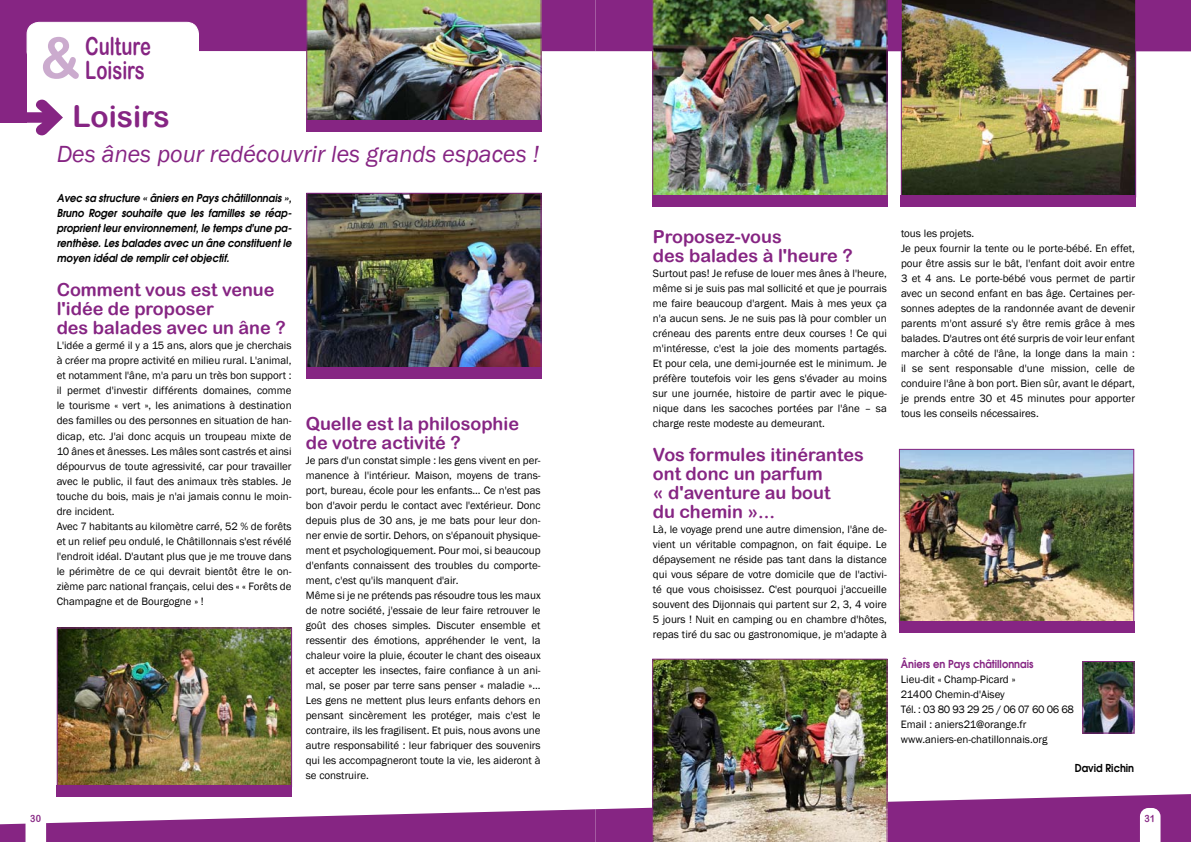
<style>
.page{position:relative;width:1191px;height:842px;background:#fff}
.page>*{position:absolute;margin:0;border:0;box-sizing:border-box;transform-origin:0 0}
.t1{font:56.8px "Arial Rounded MT Bold";color:#cbabce;scale:.94 1}
.t2{font:30px "Arial Rounded MT Bold";color:#862583}
.t3{font:24.9px/24px "Arial Rounded MT Bold";color:#862583;scale:.74 1}
.t4{font:italic 24px "Franklin Gothic";color:#862583}
.t5{font:18px/19px "Arial Rounded MT Bold";color:#862583}
.t6{font:11px/15px "Franklin Gothic";color:#000}
.t7{font:italic 600 11px/15px "Avant Garde";color:#000;text-align:justify;scale:.9 1}
.t8{font:600 11px "Avant Garde";color:#862583;scale:.9 1}
.t9{font:600 11px "Avant Garde";color:#000;scale:.9 1}
.t10{font:10px "Arial Rounded MT Bold";color:#862583;scale:.9 1}
</style>
<div class="page">
<div style="left:26px;top:23px;width:173px;height:42px;border:1px solid #fff;border-radius:12px"></div>
<svg style="left:27px;top:100px;width:36px;height:35px"></svg>
<div style="left:0;top:22px;width:27px;height:101px;background:#862583"></div>
<div style="left:0;top:0;width:595px;height:51px;background:#862583"></div>
<div style="left:27px;top:22px;width:171px;height:42px;background:#fff;border-radius:12px"></div>
<div style="left:27px;top:22px;width:172px;height:42px;border:1px solid #fff;border-radius:12px"></div>
<svg style="left:0;top:794px;width:1191px;height:48px"></svg>
<div style="left:595px;top:0;width:596px;height:51px;background:#862583"></div>
<div style="left:853px;top:814px;width:218px;height:28px;background:#862583"></div>
<img style="left:308px;top:195px;width:231px;height:172px">
<div style="left:306px;top:193px;width:235px;height:176px;border:1px solid #862583"></div>
<div style="left:306px;top:368px;width:235px;height:11px;background:#862583"></div>
<img style="left:652px;top:659px;width:235px;height:183px">
<img style="left:652px;top:0;width:235px;height:196px">
<img style="left:900px;top:0;width:236px;height:196px">
<img style="left:306px;top:0;width:235px;height:120px">
<div style="left:652px;top:196px;width:235px;height:11px;background:#862583"></div>
<div style="left:900px;top:196px;width:236px;height:11px;background:#862583"></div>
<div style="left:306px;top:120px;width:235px;height:11px;background:#862583"></div>
<img style="left:901px;top:451px;width:231px;height:170px">
<div style="left:899px;top:449px;width:235px;height:174px;border:1px solid #862583"></div>
<div style="left:899px;top:621px;width:235px;height:11px;background:#862583"></div>
<img style="left:59px;top:629px;width:231px;height:156px">
<div style="left:57px;top:627px;width:235px;height:160px;border:1px solid #862583"></div>
<div style="left:57px;top:785px;width:235px;height:12px;background:#862583"></div>
<img style="left:1084px;top:663px;width:48px;height:69px">
<div style="left:1082px;top:661px;width:52px;height:73px;border:1px solid #862583"></div>
<h1 class="t1" style="left:40px;top:24px;width:45px">&amp;</h1>
<h3 class="t3" style="left:85px;top:34px;width:90px">Culture<br>Loisirs</h3>
<h2 class="t2" style="left:72px;top:98px;width:99px">Loisirs</h2>
<h3 class="t4" style="left:57px;top:139px;width:484px">Des ânes pour redécouvrir les grands espaces !</h3>
<p class="t10" style="left:30px;top:813px;width:13px">30</p>
<p class="t7" style="left:57px;top:191px;width:262px">Avec sa structure « âniers en Pays châtillonnais », Bruno Roger souhaite que les familles se réap&shy;proprient leur environnement, le temps d'une pa&shy;renthèse. Les balades avec un âne constituent le moyen idéal de remplir cet objectif.</p>
<h3 class="t5" style="left:57px;top:280px;width:230px">Comment vous est venue l'idée de proposer<br>des balades avec un âne ?</h3>
<p class="t6" style="left:57px;top:338px;width:236px">L'idée a germé il y a 15 ans, alors que je cherchais à créer ma propre activité en milieu rural. L'animal, et notamment l'âne, m'a paru un très bon support : il permet d'investir différents domaines, comme le tourisme « vert », les animations à destination des familles ou des personnes en situation de han&shy;dicap, etc. J'ai donc acquis un troupeau mixte de 10 ânes et ânesses. Les mâles sont castrés et ainsi dépourvus de toute agressivité, car pour travailler avec le public, il faut des animaux très stables. Je touche du bois, mais je n'ai jamais connu le moin&shy;dre incident.<br>Avec 7 habitants au kilomètre carré, 52 % de forêts et un relief peu ondulé, le Châtillonnais s'est révélé l'endroit idéal. D'autant plus que je me trouve dans le périmètre de ce qui devrait bientôt être le on&shy;zième parc national français, celui des « « Forêts de Champagne et de Bourgogne » !</p>
<h3 class="t5" style="left:306px;top:414px;width:215px">Quelle est la philosophie de votre activité ?</h3>
<p class="t6" style="left:306px;top:453px;width:236px">Je pars d'un constat simple : les gens vivent en per&shy;manence à l'intérieur. Maison, moyens de trans&shy;port, bureau, école pour les enfants... Ce n'est pas bon d'avoir perdu le contact avec l'extérieur. Donc depuis plus de 30 ans, je me bats pour leur don&shy;ner envie de sortir. Dehors, on s'épanouit physique&shy;ment et psychologiquement. Pour moi, si beaucoup d'enfants connaissent des troubles du comporte&shy;ment, c'est qu'ils manquent d'air.<br>Même si je ne prétends pas résoudre tous les maux de notre société, j'essaie de leur faire retrouver le goût des choses simples. Discuter ensemble et ressentir des émotions, appréhender le vent, la chaleur voire la pluie, écouter le chant des oiseaux et accepter les insectes, faire confiance à un ani&shy;mal, se poser par terre sans penser « maladie »...<br>Les gens ne mettent plus leurs enfants dehors en pensant sincèrement les protéger, mais c'est le contraire, ils les fragilisent. Et puis, nous avons une autre responsabilité : leur fabriquer des souvenirs qui les accompagneront toute la vie, les aideront à se construire.</p>
<h3 class="t5" style="left:653px;top:227px;width:201px">Proposez-vous<br>des balades à l'heure ?</h3>
<p class="t6" style="left:653px;top:266px;width:235px;text-align:justify">Surtout pas! Je refuse de louer mes ânes à l'heure, même si je suis pas mal sollicité et que je pourrais me faire beaucoup d'argent. Mais à mes yeux ça n'a aucun sens. Je ne suis pas là pour combler un créneau des parents entre deux courses ! Ce qui m'intéresse, c'est la joie des moments partagés.<br>Et pour cela, une demi-journée est le minimum. Je préfère toutefois voir les gens s'évader au moins sur une journée, histoire de partir avec le pique&shy;nique dans les sacoches portées par l'âne – sa charge reste modeste au demeurant.</p>
<h3 class="t5" style="left:653px;top:445px;width:213px">Vos formules itinérantes ont donc un parfum<br>« d'aventure au bout<br>du chemin »...</h3>
<p class="t6" style="left:653px;top:522px;width:235px;text-align:justify">Là, le voyage prend une autre dimension, l'âne de&shy;vient un véritable compagnon, on fait équipe. Le dépaysement ne réside pas tant dans la distance qui vous sépare de votre domicile que de l'activi&shy;té que vous choisissez. C'est pourquoi j'accueille souvent des Dijonnais qui partent sur 2, 3, 4 voire 5 jours ! Nuit en camping ou en chambre d'hôtes, repas tiré du sac ou gastronomique, je m'adapte à</p>
<p class="t6" style="left:901px;top:226px;width:235px">tous les projets.<br>Je peux fournir la tente ou le porte-bébé. En effet, pour être assis sur le bât, l'enfant doit avoir entre 3 et 4 ans. Le porte-bébé vous permet de partir avec un second enfant en bas âge. Certaines per&shy;sonnes adeptes de la randonnée avant de devenir parents m'ont assuré s'y être remis grâce à mes balades. D'autres ont été surpris de voir leur enfant marcher à côté de l'âne, la longe dans la main : il se sent responsable d'une mission, celle de conduire l'âne à bon port. Bien sûr, avant le départ, je prends entre 30 et 45 minutes pour apporter tous les conseils nécessaires.</p>
<p class="t8" style="left:900px;top:656px;width:149px">âniers en Pays châtillonnais</p>
<p class="t6" style="left:900px;top:672px;width:175px">Lieu-dit « Champ-Picard »<br>21400 Chemin-d'Aisey<br>Tél. : 03 80 93 29 25 / 06 07 60 06 68<br>Email : aniers21@orange.fr www.aniers-en-chatillonnais.org</p>
<p class="t9" style="left:1074px;top:761px;width:68px">David Richin</p>
<p class="t10" style="left:1144px;top:813px;width:13px">31</p>
</div>
